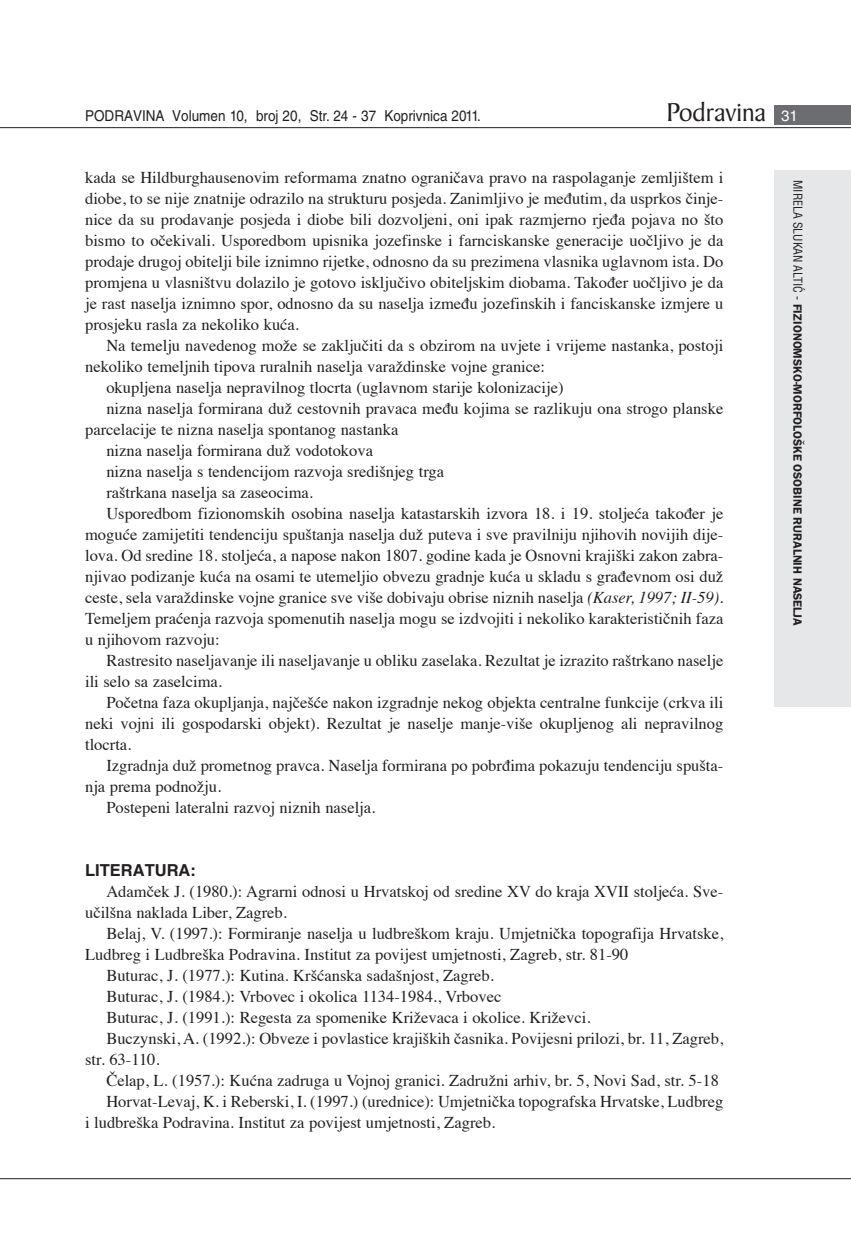
<style>
.page{position:relative;width:851px;height:1234px;background:#fff}
.page>*{position:absolute;margin:0;border:0;box-sizing:border-box;transform-origin:0 0}
.t1{font:27.6px "Baker Signet BT";color:#231f20}
._05-1_Osnovni_tekst{font:16.5px/21px "Times";color:#231f20}
.Fusnota{font:16.5px/21px "Times";color:#231f20;text-align:justify}
._06-1_Medjunaslov{font:700 16.5px "Helvetica LT Skin 29";color:#231f20}
.t2{font:15px "Helvetica LT Skin 29";color:#231f20;scale:.9 1}
.t3{font:600 12px "ITC Franklin Gothic Skin 29";letter-spacing:-.005em;color:#231f20}
.s1{font-family:"Helvetica LT Skin 29";font-size:15px;color:#fff}
.s2{font-style:italic}
.s3{font-family:"Helvetica LT Skin 29";font-weight:400;font-stretch:condensed}
</style>
<div class="page">
<div style="left:774px;top:170px;width:76px;height:536px;background:#e6e7e9"></div>
<div style="left:774px;top:105px;width:76px;height:19px;background:#6c6d70"></div>
<hr style="left:0;top:127px;width:850px;height:1px;background:#231f20">
<hr style="left:0;top:1177px;width:850px;height:1px;background:#231f20">
<p class="t2" style="left:85px;top:107px;width:441px">PODRAVINA Volumen 10, broj 20, Str. 24 - 37 Koprivnica 2011.</p>
<h1 class="t1" style="left:666px;top:95px;width:133px">Podravina <span class="s1">31</span></h1>
<p class="Fusnota" style="left:85px;top:165px;width:639px">kada se Hildburghausenovim reformama znatno ograničava pravo na raspolaganje zemljištem i diobe, to se nije znatnije odrazilo na strukturu posjeda. Zanimljivo je međutim, da usprkos činje&shy;nice da su prodavanje posjeda i diobe bili dozvoljeni, oni ipak razmjerno rjeđa pojava no što bismo to očekivali. Usporedbom upisnika jozefinske i farnciskanske generacije uočljivo je da prodaje drugoj obitelji bile iznimno rijetke, odnosno da su prezimena vlasnika uglavnom ista. Do promjena u vlasništvu dolazilo je gotovo isključivo obiteljskim diobama. Također uočljivo je da je rast naselja iznimno spor, odnosno da su naselja između jozefinskih i fanciskanske izmjere u prosjeku rasla za nekoliko kuća.</p>
<p class="_05-1_Osnovni_tekst" style="left:85px;top:333px;width:639px;text-indent:21px">Na temelju navedenog može se zaključiti da s obzirom na uvjete i vrijeme nastanka, postoji nekoliko temeljnih tipova ruralnih naselja varaždinske vojne granice:</p>
<p class="_05-1_Osnovni_tekst" style="left:106px;top:375px;width:458px">okupljena naselja nepravilnog tlocrta (uglavnom starije kolonizacije)</p>
<p class="_05-1_Osnovni_tekst" style="left:85px;top:396px;width:639px;text-indent:21px">nizna naselja formirana duž cestovnih pravaca među kojima se razlikuju ona strogo planske parcelacije te nizna naselja spontanog nastanka</p>
<p class="_05-1_Osnovni_tekst" style="left:106px;top:438px;width:268px">nizna naselja formirana duž vodotokova</p>
<p class="_05-1_Osnovni_tekst" style="left:106px;top:459px;width:339px">nizna naselja s tendencijom razvoja središnjeg trga</p>
<p class="_05-1_Osnovni_tekst" style="left:106px;top:480px;width:208px">raštrkana naselja sa zaseocima.</p>
<p class="_05-1_Osnovni_tekst" style="left:85px;top:501px;width:639px;text-align:justify;text-indent:21px">Usporedbom fizionomskih osobina naselja katastarskih izvora 18. i 19. stoljeća također je moguće zamijetiti tendenciju spuštanja naselja duž puteva i sve pravilniju njihovih novijih dije&shy;lova. Od sredine 18. stoljeća, a napose nakon 1807. godine kada je Osnovni krajiški zakon zabra&shy;njivao podizanje kuća na osami te utemeljio obvezu gradnje kuća u skladu s građevnom osi duž ceste, sela varaždinske vojne granice sve više dobivaju obrise niznih naselja <span class="s2">(Kaser, 1997; II-59).<br></span>Temeljem praćenja razvoja spomenutih naselja mogu se izdvojiti i nekoliko karakterističnih faza u njihovom razvoju:</p>
<p class="_05-1_Osnovni_tekst" style="left:85px;top:648px;width:639px;text-indent:21px">Rastresito naseljavanje ili naseljavanje u obliku zaselaka. Rezultat je izrazito raštrkano naselje ili selo sa zaselcima.</p>
<p class="_05-1_Osnovni_tekst" style="left:85px;top:690px;width:639px;text-align:justify;text-indent:21px">Početna faza okupljanja, najčešće nakon izgradnje nekog objekta centralne funkcije (crkva ili neki vojni ili gospodarski objekt). Rezultat je naselje manje-više okupljenog ali nepravilnog tlocrta.</p>
<p class="_05-1_Osnovni_tekst" style="left:85px;top:753px;width:639px;text-indent:21px">Izgradnja duž prometnog pravca. Naselja formirana po pobrđima pokazuju tendenciju spušta&shy;nja prema podnožju.</p>
<p class="_05-1_Osnovni_tekst" style="left:106px;top:795px;width:270px">Postepeni lateralni razvoj niznih naselja.</p>
<p class="_06-1_Medjunaslov" style="left:85px;top:860px;width:112px">LITERATURA:</p>
<p class="_05-1_Osnovni_tekst" style="left:85px;top:879px;width:639px;text-indent:21px">Adamček J. (1980.): Agrarni odnosi u Hrvatskoj od sredine XV do kraja XVII stoljeća. Sve&shy;učilšna naklada Liber, Zagreb.</p>
<p class="_05-1_Osnovni_tekst" style="left:85px;top:921px;width:639px;text-indent:21px">Belaj, V. (1997.): Formiranje naselja u ludbreškom kraju. Umjetnička topografija Hrvatske,<br>Ludbreg i Ludbreška Podravina. Institut za povijest umjetnosti, Zagreb, str. 81-90</p>
<p class="_05-1_Osnovni_tekst" style="left:106px;top:963px;width:389px">Buturac, J. (1977.): Kutina. Kršćanska sadašnjost, Zagreb.</p>
<p class="_05-1_Osnovni_tekst" style="left:106px;top:984px;width:396px">Buturac, J. (1984.): Vrbovec i okolica 1134-1984., Vrbovec</p>
<p class="_05-1_Osnovni_tekst" style="left:106px;top:1005px;width:485px">Buturac, J. (1991.): Regesta za spomenike Križevaca i okolice. Križevci.</p>
<p class="_05-1_Osnovni_tekst" style="left:85px;top:1026px;width:639px;text-indent:21px">Buczynski, A. (1992.): Obveze i povlastice krajiških časnika. Povijesni prilozi, br. 11, Zagreb, str. 63-110.</p>
<p class="_05-1_Osnovni_tekst" style="left:106px;top:1068px;width:614px">Čelap, L. (1957.): Kućna zadruga u Vojnoj granici. Zadružni arhiv, br. 5, Novi Sad, str. 5-18</p>
<p class="_05-1_Osnovni_tekst" style="left:85px;top:1089px;width:639px;text-indent:21px">Horvat-Levaj, K. i Reberski, I. (1997.) (urednice): Umjetnička topografska Hrvatske, Ludbreg i ludbreška Podravina. Institut za povijest umjetnosti, Zagreb.</p>
<p class="t3" style="left:804px;top:180px;width:447px;rotate:90deg"><span class="s3">MIRELA SLUKAN ALTIĆ -</span> FIZIONOMSKO-MORFOLOŠKE OSOBINE RURALNIH NASELJA</p>
</div>
